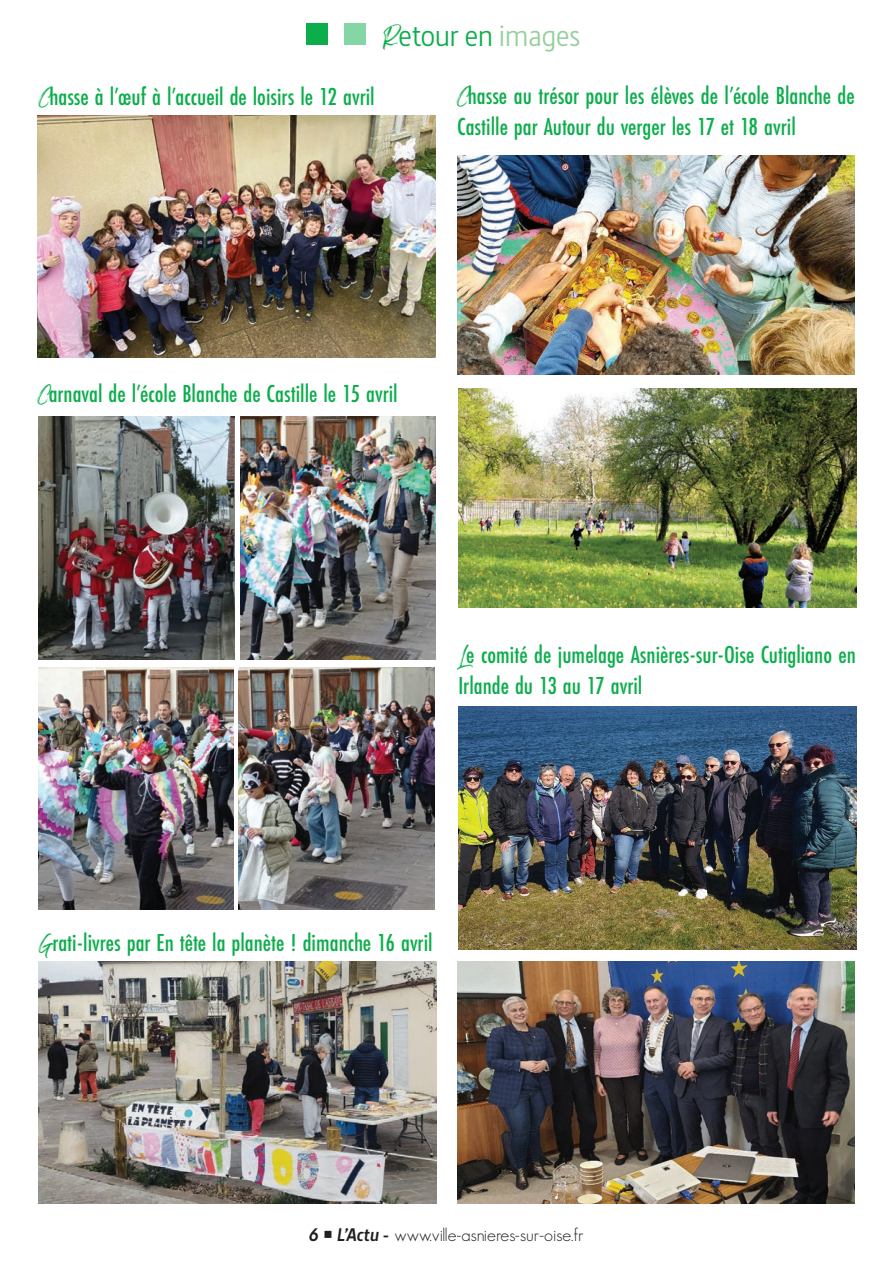
<style>
.page{position:relative;width:893px;height:1263px;background:#fff}
.page>*{position:absolute;margin:0;border:0;box-sizing:border-box;transform-origin:0 0}
.t1{font:30px "Barna";color:#0cae4c}
.Titre{font:500 25.5px/30.6px "Futura PT Cond";color:#0cae4c}
.t2{font:300 18px "Geosans";color:#231f20}
.s1{font-family:"Spartwell"}
.s2{color:#95cf9c}
.s3{font-family:"Spartwell";font-weight:400}
.s4{font-family:"Barna";font-weight:700;font-style:italic}
</style>
<div class="page">
<div style="left:306px;top:23px;width:22px;height:22px;background:#0cae4c"></div>
<div style="left:345px;top:23px;width:21px;height:22px;background:#85d6a5"></div>
<img style="left:38px;top:115px;width:397px;height:243px">
<img style="left:39px;top:961px;width:397px;height:243px">
<img style="left:38px;top:667px;width:196px;height:242px">
<img style="left:239px;top:667px;width:195px;height:242px">
<img style="left:38px;top:417px;width:196px;height:242px">
<img style="left:240px;top:417px;width:196px;height:242px">
<img style="left:457px;top:156px;width:398px;height:219px">
<img style="left:458px;top:707px;width:398px;height:242px">
<img style="left:457px;top:961px;width:398px;height:243px">
<img style="left:458px;top:388px;width:398px;height:219px">
<p class="t1" style="left:384px;top:18px;width:198px"><span class="s1">R</span>etour en <span class="s2">images</span></p>
<p class="Titre" style="left:39px;top:81px;width:337px"><span class="s3">C</span>hasse à l’œuf à l’accueil de loisirs le 12 avril</p>
<p class="Titre" style="left:457px;top:80px;width:399px"><span class="s3">C</span>hasse au trésor pour les élèves de l’école Blanche de<br>Castille par Autour du verger les 17 et 18 avril</p>
<p class="Titre" style="left:38px;top:378px;width:361px"><span class="s3">C</span>arnaval de l’école Blanche de Castille le 15 avril</p>
<p class="Titre" style="left:458px;top:639px;width:399px"><span class="s3">L</span>e comité de jumelage Asnières-sur-Oise Cutigliano en<br>Irlande du 13 au 17 avril</p>
<p class="Titre" style="left:39px;top:927px;width:395px"><span class="s3">G</span>rati-livres par En tête la planète ! dimanche 16 avril</p>
<p class="t2" style="left:309px;top:1225px;width:276px"><span class="s4">6</span> ○ <span class="s4">L’Actu -</span> www.ville-asnieres-sur-oise.fr</p>
</div>
